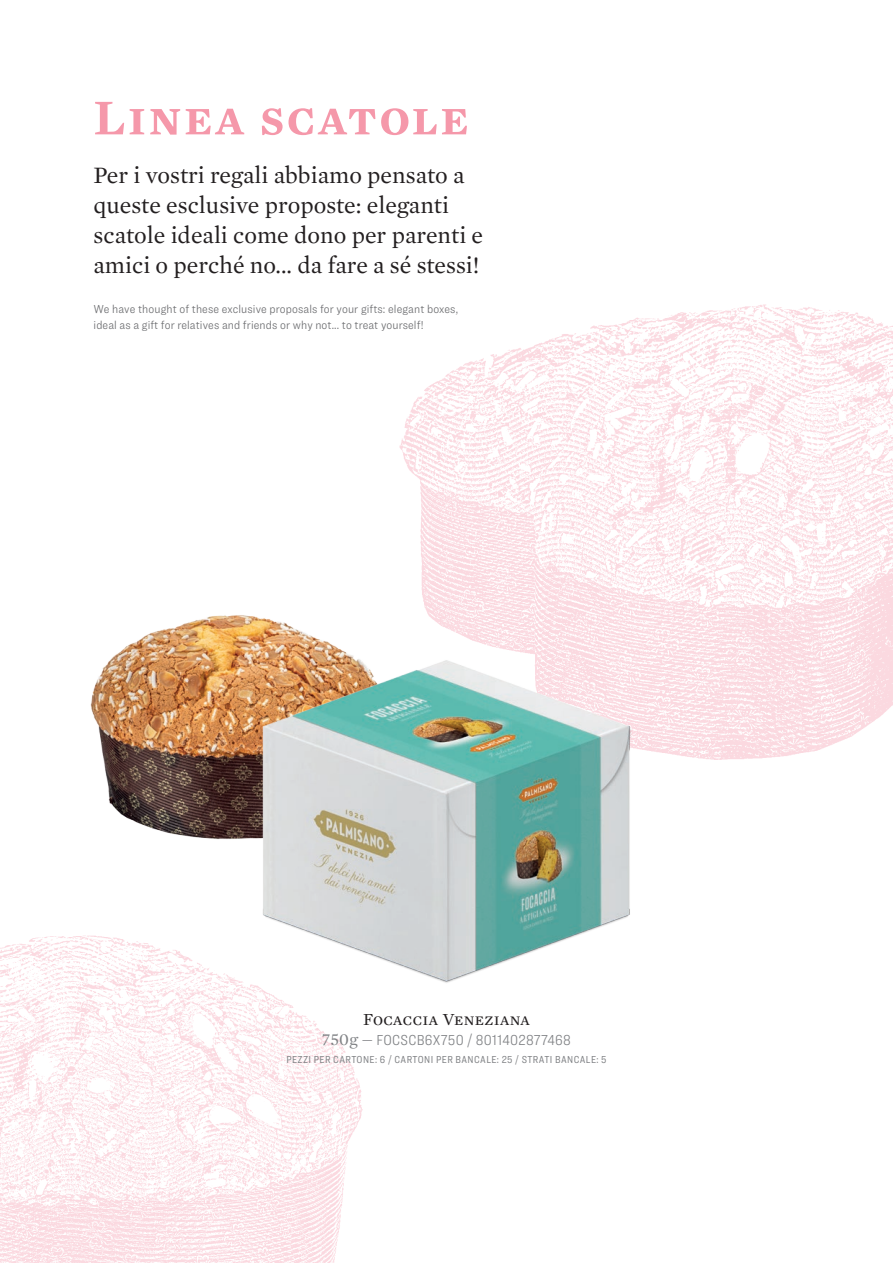
<style>
.page{position:relative;width:893px;height:1263px;background:#fff}
.page>*{position:absolute;margin:0;border:0;box-sizing:border-box;transform-origin:0 0}
.t1{font:600 51px "Mercury Text G1";letter-spacing:.04em;color:#f598aa}
.t2{font:24px/30px "Mercury Text G1";color:#231f20}
.t3{font:17.25px "Mercury Text G1";letter-spacing:.02em;color:#231f20}
.t4{font:300 15px "Ringside Condensed";letter-spacing:.02em;color:#808285}
.t5{font:300 12px/16.5px "Ringside Narrow";letter-spacing:.01em;color:#6c6d70}
.t6{font:10.5px "Ringside Condensed";letter-spacing:.04em;color:#808285}
.s1{font-family:"Mercury Text G1";font-weight:400;font-size:17.25px}
</style>
<div class="page">
<img style="left:399px;top:304px;width:494px;height:456px">
<img style="left:0;top:935px;width:363px;height:328px">
<img style="left:90px;top:615px;width:157px;height:224px">
<img style="left:247px;top:544px;width:399px;height:458px">
<h1 class="t1" style="left:94px;top:79px;width:376px">Linea scatole</h1>
<p class="t2" style="left:94px;top:159px;width:391px">Per i vostri regali abbiamo pensato a queste esclusive proposte: eleganti scatole ideali come dono per parenti e amici o perché no... da fare a sé stessi!</p>
<p class="t5" style="left:94px;top:300px;width:366px">We have thought of these exclusive proposals for your gifts: elegant boxes, ideal as a gift for relatives and friends or why not... to treat yourself!</p>
<p class="t3" style="left:363px;top:1007px;width:168px">Focaccia Veneziana</p>
<p class="t4" style="left:322px;top:1030px;width:251px"><span class="s1">750g</span> — FOCSCB6X750 / 8011402877468</p>
<p class="t6" style="left:286px;top:1052px;width:322px">PEZZI PER CARTONE: 6 / CARTONI PER BANCALE: 25 / STRATI BANCALE: 5</p>
</div>
